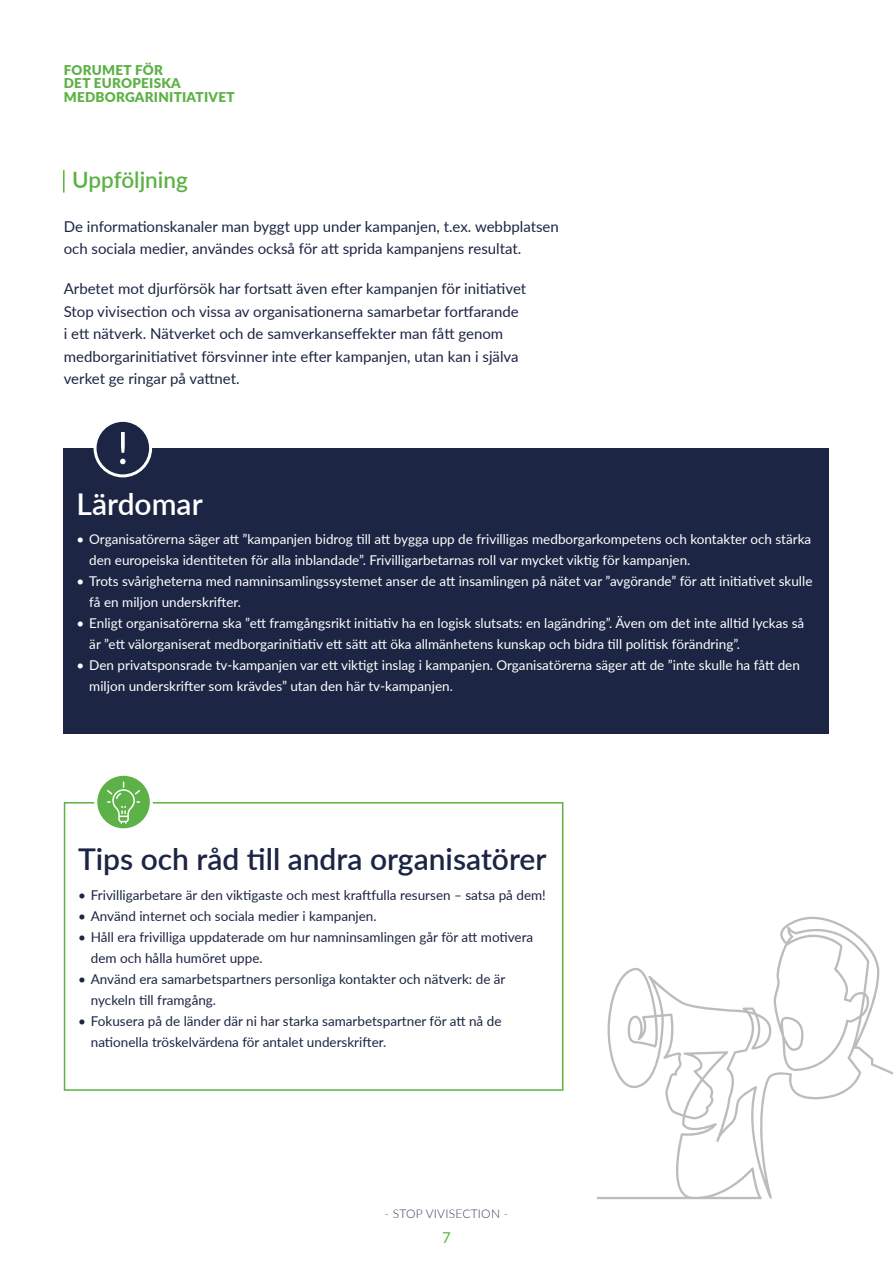
<style>
.page{position:relative;width:893px;height:1263px;background:#fff}
.page>*{position:absolute;margin:0;border:0;box-sizing:border-box;transform-origin:0 0}
.t1{font:600 30px "Lato";color:#1c2543}
.t2{font:600 30px "Lato";color:#fff}
.t3{font:600 22.5px "Lato";color:#5cb246}
.t4{font:15px/22.5px "Lato";color:#1c2543}
.t5{font:15px "Lato";color:#5cb246}
.t6{font:13.5px/21px "Lato";color:#fff}
.t7{font:13.5px/21px "Lato";color:#1c2543}
.t8{font:900 13.5px/13.5px "Lato";letter-spacing:.02em;color:#5cb246}
.t9{font:300 12px "Lato";letter-spacing:.02em;color:#3c3e5c}
</style>
<div class="page">
<hr style="left:63px;top:170px;width:2px;height:23px;background:#5cb246">
<div style="left:64px;top:448px;width:765px;height:286px;background:#1c2543"></div>
<div style="left:95px;top:420px;width:56px;height:56px;background:#1c2543;border-radius:50%"></div>
<div style="left:94px;top:419px;width:58px;height:58px;border:3px solid #fff;border-radius:50%"></div>
<svg style="left:120px;top:432px;width:6px;height:32px"></svg>
<div style="left:64px;top:802px;width:499px;height:289px;border:2px solid #5cb246"></div>
<svg style="left:96px;top:774px;width:55px;height:56px"></svg>
<div style="left:94px;top:773px;width:59px;height:58px;border:3px solid #fff;border-radius:50%"></div>
<svg style="left:107px;top:781px;width:33px;height:43px"></svg>
<svg style="left:597px;top:916px;width:296px;height:283px"></svg>
<p class="t8" style="left:64px;top:62px;width:172px">FORUMET FÖR<br>DET EUROPEISKA<br>MEDBORGARINITIATIVET</p>
<h2 class="t3" style="left:72px;top:164px;width:117px">Uppföljning</h2>
<p class="t4" style="left:64px;top:215px;width:497px">De informationskanaler man byggt upp under kampanjen, t.ex. webbplatsen och sociala medier, användes också för att sprida kampanjens resultat.</p>
<p class="t4" style="left:64px;top:277px;width:464px">Arbetet mot djurförsök har fortsatt även efter kampanjen för initiativet Stop vivisection och vissa av organisationerna samarbetar fortfarande<br>i ett nätverk. Nätverket och de samverkanseffekter man fått genom medborgarinitiativet försvinner inte efter kampanjen, utan kan i själva verket ge ringar på vattnet.</p>
<h1 class="t2" style="left:77px;top:482px;width:128px">Lärdomar</h1>
<p class="t6" style="left:89px;top:528px;width:723px;text-indent:-13px">• Organisatörerna säger att ”kampanjen bidrog till att bygga upp de frivilligas medborgarkompetens och kontakter och stärka den europeiska identiteten för alla inblandade”. Frivilligarbetarnas roll var mycket viktig för kampanjen.</p>
<p class="t6" style="left:89px;top:570px;width:725px;text-indent:-13px">• Trots svårigheterna med namninsamlingssystemet anser de att insamlingen på nätet var ”avgörande” för att initiativet skulle få en miljon underskrifter.</p>
<p class="t6" style="left:89px;top:612px;width:716px;text-indent:-13px">• Enligt organisatörerna ska ”ett framgångsrikt initiativ ha en logisk slutsats: en lagändring”. Även om det inte alltid lyckas så är ”ett välorganiserat medborgarinitiativ ett sätt att öka allmänhetens kunskap och bidra till politisk förändring”.</p>
<p class="t6" style="left:89px;top:654px;width:712px;text-indent:-13px">• Den privatsponsrade tv-kampanjen var ett viktigt inslag i kampanjen. Organisatörerna säger att de ”inte skulle ha fått den miljon underskrifter som krävdes” utan den här tv-kampanjen.</p>
<h1 class="t1" style="left:78px;top:837px;width:470px">Tips och råd till andra organisatörer</h1>
<p class="t7" style="left:78px;top:884px;width:469px">• Frivilligarbetare är den viktigaste och mest kraftfulla resursen – satsa på dem!</p>
<p class="t7" style="left:78px;top:905px;width:300px">• Använd internet och sociala medier i kampanjen.</p>
<p class="t7" style="left:91px;top:926px;width:444px;text-indent:-13px">• Håll era frivilliga uppdaterade om hur namninsamlingen går för att motivera dem och hålla humöret uppe.</p>
<p class="t7" style="left:91px;top:968px;width:416px;text-indent:-13px">• Använd era samarbetspartners personliga kontakter och nätverk: de är nyckeln till framgång.</p>
<p class="t7" style="left:91px;top:1010px;width:412px;text-indent:-13px">• Fokusera på de länder där ni har starka samarbetspartner för att nå de nationella tröskelvärdena för antalet underskrifter.</p>
<p class="t9" style="left:385px;top:1206px;width:125px">- STOP VIVISECTION -</p>
<p class="t5" style="left:442px;top:1227px;width:10px">7</p>
</div>
